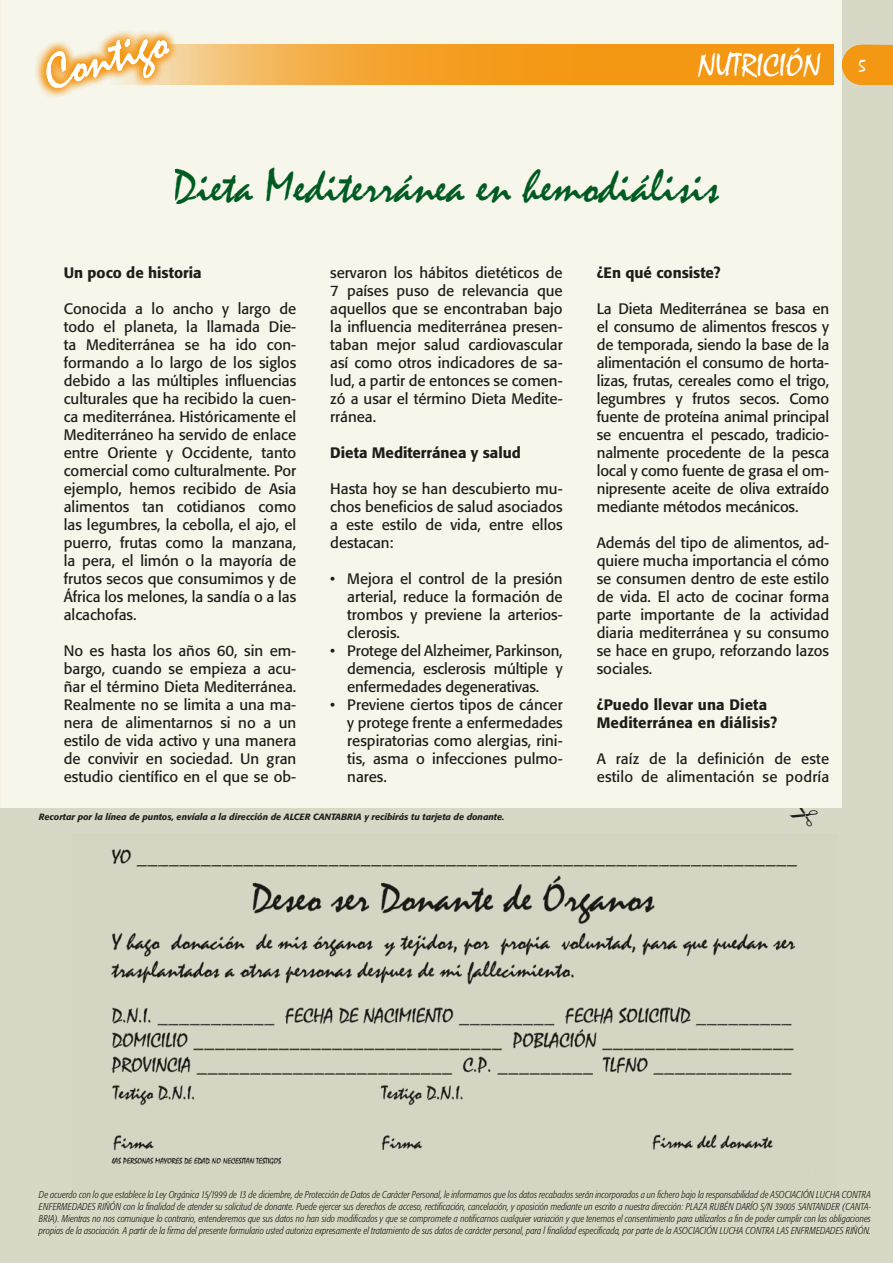
<style>
.page{position:relative;width:893px;height:1263px;background:#f6f6ea}
.page>*{position:absolute;margin:0;border:0;box-sizing:border-box;transform-origin:0 0}
.t1{font:51px "Mistral";color:#fff}
.t2{font:48px "Mistral";color:#005f27}
.t3{font:33px "Mistral";color:#fff}
.t4{font:15px/18px "Formata";color:#1d1d1b;text-align:justify}
.t5{font:500 15px/18px "Formata";color:#1d1d1b}
.t6{font:italic 300 condensed 9.9px/12px "Formata";color:#1d1d1b;text-align:justify;scale:.95 1}
.t7{font:italic 500 9px "Formata";color:#1d1d1b}
.s1{font-size:18px}
</style>
<div class="page">
<div style="left:842px;top:0;width:51px;height:1263px;background:#d7d9c6"></div>
<svg style="left:188px;top:45px;width:645px;height:40px;background:#f4a22b"></svg>
<svg style="left:35px;top:31px;width:153px;height:67px"></svg>
<svg style="left:842px;top:45px;width:51px;height:40px;background:#f19c20"></svg>
<div style="left:0;top:808px;width:893px;height:455px;background:#d7d9c6"></div>
<img style="left:111px;top:849px;width:686px;height:316px">
<h1 class="t1" style="left:37px;top:45px;width:127px;rotate:-16deg">Contigo</h1>
<h3 class="t3" style="left:698px;top:45px;width:124px">NUTRICIÓN</h3>
<h3 class="t3" style="left:640px;top:45px;width:228px">TRABAJO SOCIAL <span class="s1">5</span></h3>
<h2 class="t2" style="left:174px;top:157px;width:547px">Dieta Mediterránea en hemodiálisis</h2>
<p class="t5" style="left:64px;top:264px;width:139px">Un poco de historia</p>
<p class="t4" style="left:64px;top:300px;width:234px">Conocida a lo ancho y largo de todo el planeta, la llamada Die&shy;ta Mediterránea se ha ido con&shy;formando a lo largo de los siglos debido a las múltiples influencias culturales que ha recibido la cuen&shy;ca mediterránea. Históricamente el Mediterráneo ha servido de enlace entre Oriente y Occidente, tanto comercial como culturalmente. Por ejemplo, hemos recibido de Asia alimentos tan cotidianos como las legumbres, la cebolla, el ajo, el puerro, frutas como la manzana, la pera, el limón o la mayoría de frutos secos que consumimos y de África los melones, la sandía o a las alcachofas.</p>
<p class="t4" style="left:64px;top:642px;width:234px">No es hasta los años 60, sin em&shy;bargo, cuando se empieza a acu&shy;ñar el término Dieta Mediterránea.<br>Realmente no se limita a una ma&shy;nera de alimentarnos si no a un estilo de vida activo y una manera de convivir en sociedad. Un gran estudio científico en el que se ob-</p>
<p class="t4" style="left:330px;top:264px;width:234px">servaron los hábitos dietéticos de 7 países puso de relevancia que aquellos que se encontraban bajo la influencia mediterránea presen&shy;taban mejor salud cardiovascular así como otros indicadores de sa&shy;lud, a partir de entonces se comen&shy;zó a usar el término Dieta Medite&shy;rránea.</p>
<p class="t5" style="left:330px;top:444px;width:192px">Dieta Mediterránea y salud</p>
<p class="t4" style="left:330px;top:480px;width:234px">Hasta hoy se han descubierto mu&shy;chos beneficios de salud asociados a este estilo de vida, entre ellos destacan:</p>
<p class="t4" style="left:347px;top:570px;width:217px;text-indent:-17px">• Mejora el control de la presión arterial, reduce la formación de trombos y previene la arterios&shy;clerosis.</p>
<p class="t4" style="left:347px;top:642px;width:217px;text-indent:-17px">• Protege del Alzheimer, Parkinson, demencia, esclerosis múltiple y enfermedades degenerativas.</p>
<p class="t4" style="left:347px;top:696px;width:217px;text-indent:-17px">• Previene ciertos tipos de cáncer y protege frente a enfermedades respiratorias como alergias, rini&shy;tis, asma o infecciones pulmo&shy;nares.</p>
<p class="t7" style="left:39px;top:811px;width:467px">Recortar por la línea de puntos, envíala a la dirección de ALCER CANTABRIA y recibirás tu tarjeta de donante.</p>
<p class="t5" style="left:597px;top:264px;width:126px">¿En qué consiste?</p>
<p class="t4" style="left:597px;top:300px;width:234px">La Dieta Mediterránea se basa en el consumo de alimentos frescos y de temporada, siendo la base de la alimentación el consumo de horta&shy;lizas, frutas, cereales como el trigo, legumbres y frutos secos. Como fuente de proteína animal principal se encuentra el pescado, tradicio&shy;nalmente procedente de la pesca local y como fuente de grasa el om&shy;nipresente aceite de oliva extraído mediante métodos mecánicos.</p>
<p class="t4" style="left:597px;top:534px;width:234px">Además del tipo de alimentos, ad&shy;quiere mucha importancia el cómo se consumen dentro de este estilo de vida. El acto de cocinar forma parte importante de la actividad diaria mediterránea y su consumo se hace en grupo, reforzando lazos sociales.</p>
<p class="t5" style="left:597px;top:696px;width:182px">¿Puedo llevar una Dieta<br>Mediterránea en diálisis?</p>
<p class="t4" style="left:597px;top:750px;width:234px">A raíz de la definición de este estilo de alimentación se podría</p>
<p class="t6" style="left:39px;top:1189px;width:877px">De acuerdo con lo que establece la Ley Orgánica 15/1999 de 13 de diciembre, de Protección de Datos de Carácter Personal, le informamos que los datos recabados serán incorporados a un fichero bajo la responsabilidad de ASOCIACIÓN LUCHA CONTRA ENFERMEDADES RIÑÓN con la finalidad de atender su solicitud de donante. Puede ejercer sus derechos de acceso, rectificación, cancelación, y oposición mediante un escrito a nuestra dirección: PLAZA RUBÉN DARÍO S/N 39005 SANTANDER (CANTA-BRIA). Mientras no nos comunique lo contrario, entenderemos que sus datos no han sido modificados y que se compromete a notificarnos cualquier variación y que tenemos el consentimiento para utilizarlos a fin de poder cumplir con las obligaciones propias de la asociación. A partir de la firma del presente formulario usted autoriza expresamente el tratamiento de sus datos de carácter personal, para l finalidad especificada, por parte de la ASOCIACIÓN LUCHA CONTRA LAS ENFRMEDADES RIÑÓN.</p>
</div>
